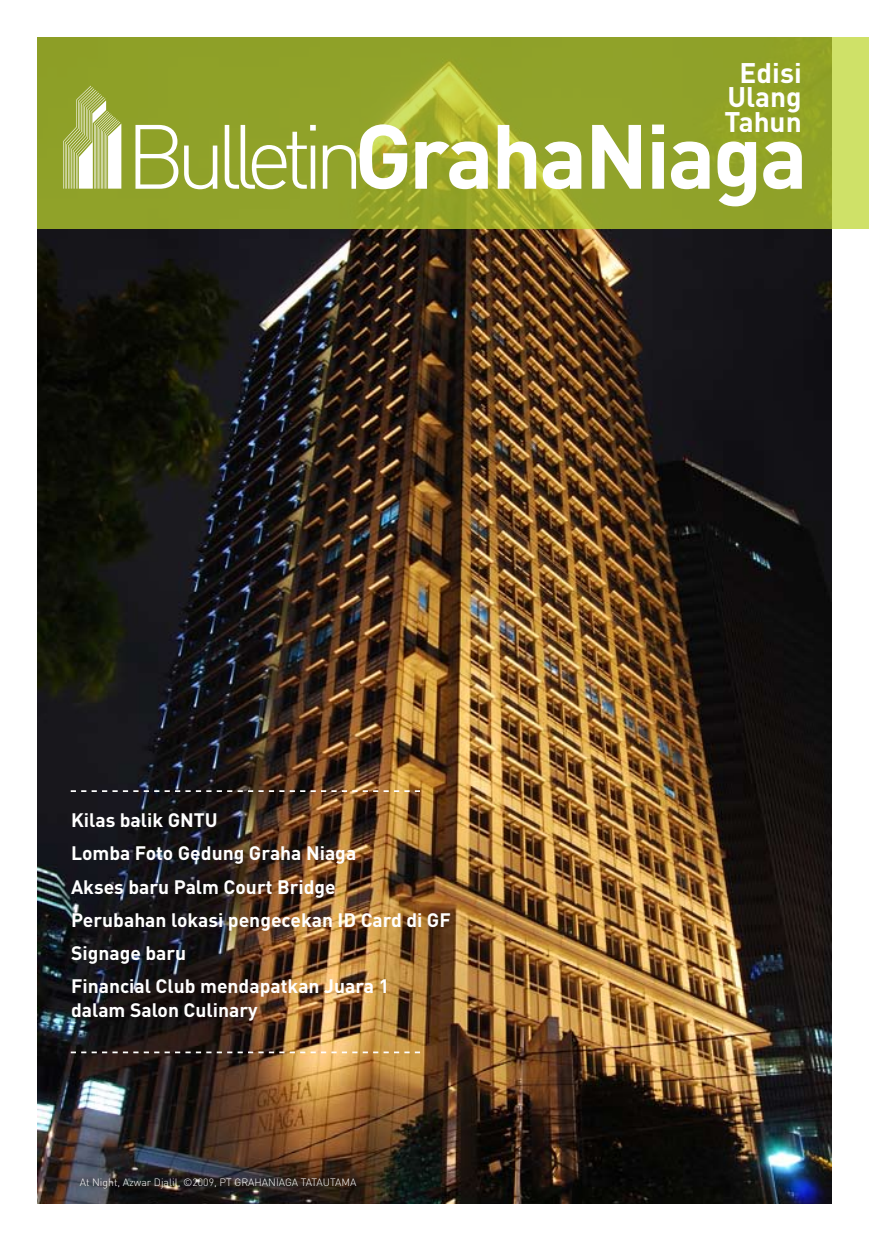
<style>
.page{position:relative;width:869px;height:1241px;background:#fff}
.page>*{position:absolute;margin:0;border:0;box-sizing:border-box;transform-origin:0 0}
.t1{font:700 28px/24.5px "DIN";color:#fff;text-align:center}
.t2{font:700 19.25px/33.2px "DIN";color:#fff}
.t3{font:300 10.5px "DIN";color:#fff}
</style>
<div class="page">
<img style="left:37px;top:229px;width:793px;height:974px">
<svg style="left:37px;top:37px;width:831px;height:192px;background:#96a82e"></svg>
<svg style="left:71px;top:790px;width:349px;height:1px"></svg>
<svg style="left:71px;top:1051px;width:349px;height:2px"></svg>
<svg style="left:63px;top:86px;width:58px;height:103px"></svg>
<svg style="left:135px;top:124px;width:666px;height:82px;fill:#92a32a"></svg>
<p class="t2" style="left:71px;top:802px;width:381px">Kilas balik GNTU<br>Lomba Foto Gedung Graha Niaga<br>Akses baru Palm Court Bridge<br>Perubahan lokasi pengecekan ID Card di GF<br>Signage baru<br>Financial Club mendapatkan Juara 1</p>
<p class="t2" style="left:71px;top:991px;width:188px">dalam Salon Culinary</p>
<p class="t3" style="left:80px;top:1175px;width:278px">At Night, Azwar Djalil, ©2009, PT GRAHANIAGA TATAUTAMA</p>
<h1 class="t1" style="left:724px;top:59px;width:79px">Edisi<br>Ulang<br>Tahun</h1>
</div>
